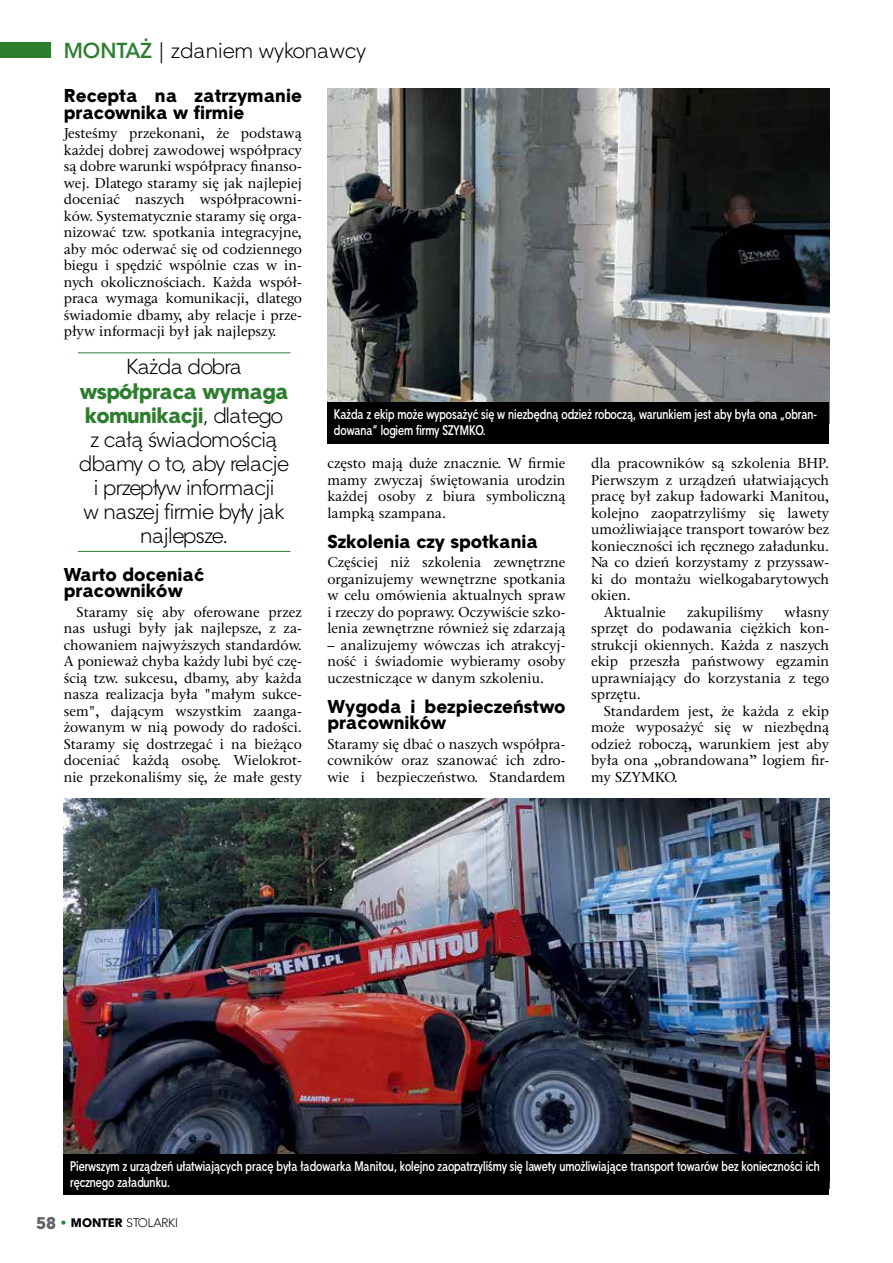
<style>
.page{position:relative;width:893px;height:1263px;background:#fff}
.page>*{position:absolute;margin:0;border:0;box-sizing:border-box;transform-origin:0 0}
.t1{font:21px/24px "Straight EFN";letter-spacing:-.025em;color:#000;text-align:center}
.t2{font:21px/24px "Straight EFN Heavy";letter-spacing:-.025em;color:#2d7d2f}
.t3{font:21px "Straight EFN";color:#000}
.t4{font:18px/16.5px "Straight EFN Heavy";color:#000}
.t5{font:14.25px/16.5px "Classic EFN";color:#000;text-align:justify}
.t6{font:700 13.5px/16.2px "Straight Cnd EFN";color:#fff}
.t7{font:12px "Straight EFN";color:#000}
.s1{font-weight:700;color:#2d7d2f}
.s2{font-family:"Straight EFN";color:#000}
.s3{font-family:"Straight EFN Heavy";font-size:16.5px;color:#636466}
.s4{font-family:"Straight EFN Heavy";color:#2d7d2f}
.s5{font-family:"Straight EFN Heavy"}
</style>
<div class="page">
<div style="left:0;top:43px;width:51px;height:15px;background:#2d7d2f"></div>
<img style="left:327px;top:89px;width:502px;height:313px">
<div style="left:327px;top:402px;width:502px;height:42px;background:#000"></div>
<img style="left:64px;top:798px;width:765px;height:356px">
<div style="left:64px;top:1154px;width:765px;height:40px;background:#000"></div>
<hr style="left:78px;top:352px;width:212px;height:1px;background:#2d7d2f">
<hr style="left:78px;top:551px;width:212px;height:1px;background:#2d7d2f">
<h1 class="t3" style="left:64px;top:38px;width:304px"><span class="s1">MONTAŻ</span> | zdaniem wykonawcy</h1>
<p class="t4" style="left:64px;top:88px;width:240px">Recepta na zatrzymanie pracownika w firmie</p>
<p class="t5" style="left:64px;top:126px;width:240px">Jesteśmy przekonani, że podstawą każdej dobrej zawodowej współpracy są dobre warunki współpracy finanso&shy;wej. Dlatego staramy się jak najlepiej doceniać naszych współpracowni&shy;ków. Systematycznie staramy się orga&shy;nizować tzw. spotkania integracyjne, aby móc oderwać się od codziennego biegu i spędzić wspólnie czas w in&shy;nych okolicznościach. Każda współ&shy;praca wymaga komunikacji, dlatego świadomie dbamy, aby relacje i prze&shy;pływ informacji był jak najlepszy.</p>
<h1 class="t1" style="left:126px;top:355px;width:117px">Każda dobra</h1>
<h1 class="t2" style="left:80px;top:379px;width:210px">współpraca wymaga komunikacji<span class="s2">, dlatego</span></h1>
<h1 class="t1" style="left:79px;top:427px;width:212px">z całą świadomością dbamy o to, aby relacje i przepływ informacji<br>w naszej firmie były jak najlepsze.</h1>
<p class="t4" style="left:64px;top:566px;width:142px">Warto doceniać pracowników</p>
<p class="t5" style="left:64px;top:604px;width:240px;text-indent:13px">Staramy się aby oferowane przez nas usługi były jak najlepsze, z za&shy;chowaniem najwyższych standardów.<br>A ponieważ chyba każdy lubi być czę&shy;ścią tzw. sukcesu, dbamy, aby każda nasza realizacja była "małym sukce&shy;sem", dającym wszystkim zaanga&shy;żowanym w nią powody do radości.<br>Staramy się dostrzegać i na bieżąco doceniać każdą osobę. Wielokrot&shy;nie przekonaliśmy się, że małe gesty</p>
<p class="t6" style="left:334px;top:406px;width:484px">Każda z ekip może wyposażyć się w niezbędną odzież roboczą, warunkiem jest aby była ona „obran&shy;dowana” logiem firmy SZYMKO.</p>
<p class="t5" style="left:327px;top:456px;width:240px">często mają duże znacznie. W firmie mamy zwyczaj świętowania urodzin każdej osoby z biura symboliczną lampką szampana.</p>
<p class="t4" style="left:327px;top:533px;width:212px">Szkolenia czy spotkania</p>
<p class="t5" style="left:327px;top:555px;width:240px">Częściej niż szkolenia zewnętrzne organizujemy wewnętrzne spotkania w celu omówienia aktualnych spraw i rzeczy do poprawy. Oczywiście szko&shy;lenia zewnętrzne również się zdarzają</p>
<p class="t5" style="left:327px;top:637px;width:240px">– analizujemy wówczas ich atrakcyj&shy;ność i świadomie wybieramy osoby uczestniczące w danym szkoleniu.</p>
<p class="t4" style="left:327px;top:698px;width:240px">Wygoda i bezpieczeństwo pracowników</p>
<p class="t5" style="left:327px;top:736px;width:240px">Staramy się dbać o naszych współpra&shy;cowników oraz szanować ich zdro&shy;wie i bezpieczeństwo. Standardem</p>
<p class="t5" style="left:591px;top:456px;width:240px">dla pracowników są szkolenia BHP.</p>
<p class="t5" style="left:591px;top:472px;width:240px">Pierwszym z urządzeń ułatwiających</p>
<p class="t5" style="left:591px;top:489px;width:240px">pracę był zakup ładowarki Manitou,</p>
<p class="t5" style="left:591px;top:505px;width:240px">kolejno zaopatrzyliśmy się lawety</p>
<p class="t5" style="left:591px;top:522px;width:240px">umożliwiające transport towarów bez</p>
<p class="t5" style="left:591px;top:538px;width:240px">konieczności ich ręcznego załadunku.</p>
<p class="t5" style="left:591px;top:555px;width:240px">Na co dzień korzystamy z przyssaw-</p>
<p class="t5" style="left:591px;top:571px;width:240px">ki do montażu wielkogabarytowych</p>
<p class="t5" style="left:591px;top:588px;width:41px">okien.</p>
<p class="t5" style="left:604px;top:604px;width:64px">Aktualnie</p>
<p class="t5" style="left:687px;top:604px;width:78px">zakupiliśmy</p>
<p class="t5" style="left:591px;top:604px;width:240px;text-indent:193px">własny sprzęt do podawania ciężkich kon&shy;strukcji okiennych. Każda z naszych ekip przeszła państwowy egzamin uprawniający do korzystania z tego sprzętu.</p>
<p class="t5" style="left:591px;top:703px;width:240px;text-indent:13px">Standardem jest, że każda z ekip może wyposażyć się w niezbędną odzież roboczą, warunkiem jest aby była ona „obrandowana” logiem fir&shy;my SZYMKO.</p>
<p class="t6" style="left:70px;top:1158px;width:751px">Pierwszym z urządzeń ułatwiających pracę była ładowarka Manitou, kolejno zaopatrzyliśmy się lawety umożliwiające transport towarów bez konieczności ich ręcznego załadunku.</p>
<p class="t7" style="left:36px;top:1216px;width:143px"><span class="s3">58</span> <span class="s4">•</span> <span class="s5">MONTER</span> STOLARKI</p>
</div>
